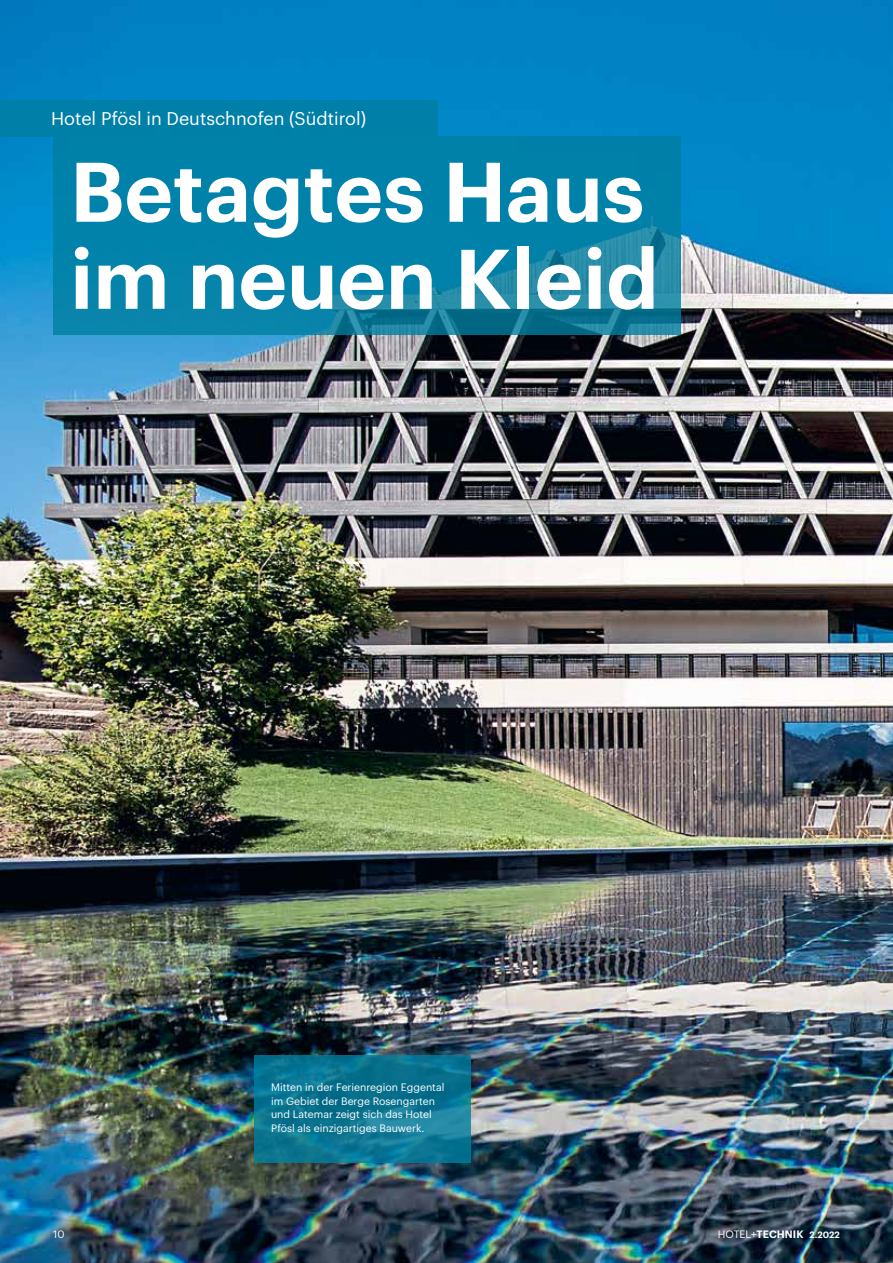
<style>
.page{position:relative;width:893px;height:1263px;background:#fff}
.page>*{position:absolute;margin:0;border:0;box-sizing:border-box;transform-origin:0 0}
.t1{font:600 82.5px/87px "Graphik";color:#fff}
.t2{font:18px "Graphik";color:#fff}
.t3{font:10.5px/13.5px "Graphik";color:#fff}
.t4{font:600 10.5px "Graphik";letter-spacing:.005em;color:#fff}
.s1{font-weight:400}
.s2{font-size:9px}
</style>
<div class="page">
<img style="left:0;top:0;width:893px;height:1263px">
<svg style="left:53px;top:137px;width:628px;height:198px;background:#0681a7"></svg>
<svg style="left:254px;top:1056px;width:217px;height:107px;background:#0b7592"></svg>
<div style="left:0;top:101px;width:438px;height:36px;background:#0080a8"></div>
<h2 class="t2" style="left:51px;top:105px;width:317px">Hotel Pfösl in Deutschnofen (Südtirol)</h2>
<h1 class="t1" style="left:70px;top:141px;width:590px">Betagtes Haus im neuen Kleid</h1>
<p class="t3" style="left:271px;top:1079px;width:175px">Mitten in der Ferienregion Eggental im Gebiet der Berge Rosengarten und Latemar zeigt sich das Hotel Pfösl als einzigartiges Bauwerk.</p>
<p class="t3" style="left:53px;top:1226px;width:13px">10</p>
<p class="t4" style="left:718px;top:1226px;width:124px"><span class="s1">HOTEL+</span>TECHNIK <span class="s2">2.2022</span></p>
</div>
